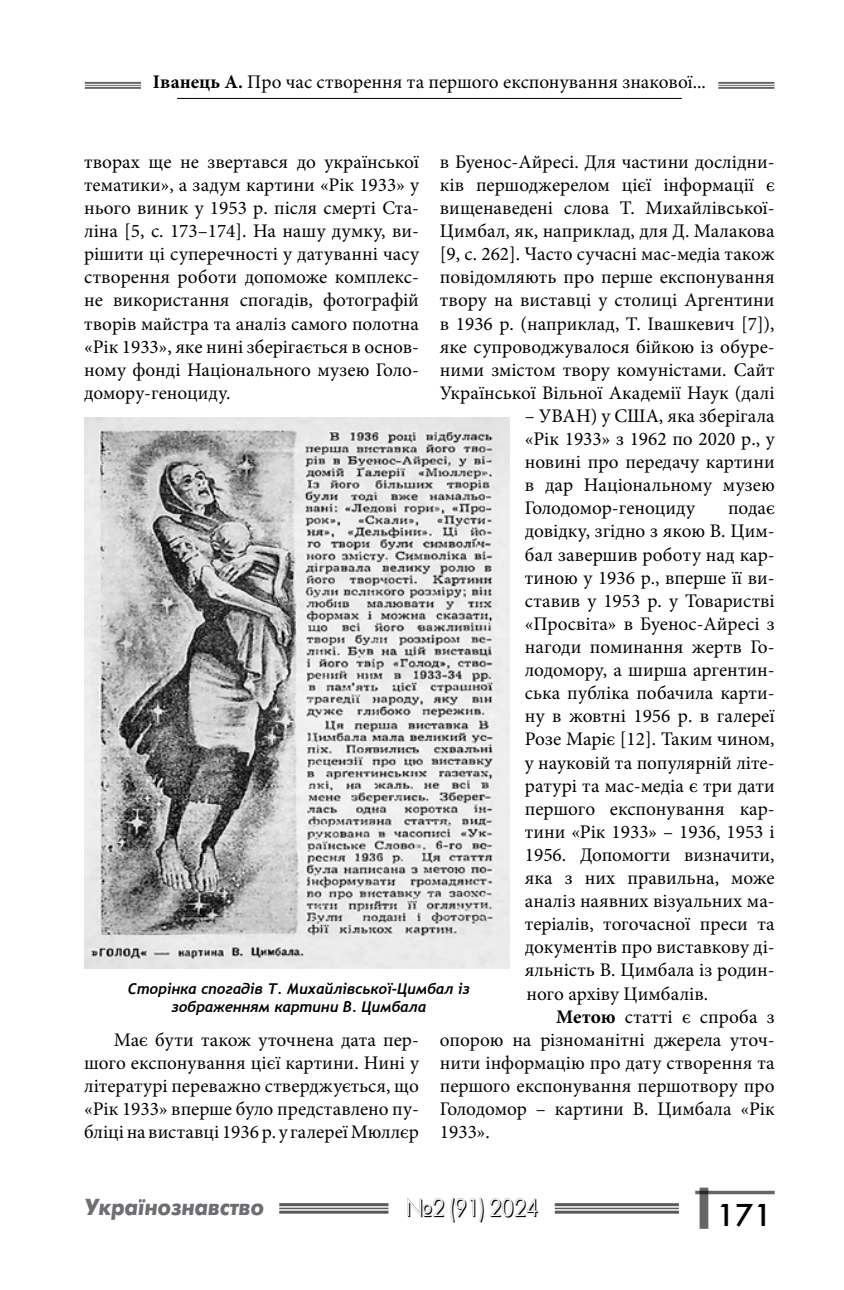
<style>
.page{position:relative;width:844px;height:1290px;background:#fff}
.page>*{position:absolute;margin:0;border:0;box-sizing:border-box;transform-origin:0 0}
.t1{font:31.5px "Futura Futuris";color:#000}
.t2{font:24.5px "Futura Futuris Shadow";color:#000;scale:.93 1}
.t3{font:italic 700 23.1px "Futura Futuris";color:#6d6e71;scale:.91 1}
.t4{font:19.25px/23.1px "Minion Pro";color:#000;text-align:justify}
.t5{font:italic 700 14.88px/17.8px "Trebuchet";color:#000;text-align:center}
.s1{font-weight:700}
</style>
<div class="page">
<hr style="left:85px;top:82px;width:56px;height:2px;background:#000">
<hr style="left:85px;top:85px;width:56px;height:1px;background:#000">
<hr style="left:85px;top:87px;width:56px;height:2px;background:#000">
<hr style="left:718px;top:82px;width:56px;height:2px;background:#000">
<hr style="left:718px;top:85px;width:56px;height:1px;background:#000">
<hr style="left:718px;top:87px;width:56px;height:2px;background:#000">
<hr style="left:177px;top:98px;width:504px;height:1px;background:#000">
<hr style="left:279px;top:1203px;width:109px;height:3px;background:#58595b">
<hr style="left:279px;top:1207px;width:109px;height:2px;background:#58595b">
<hr style="left:279px;top:1210px;width:109px;height:3px;background:#58595b">
<hr style="left:554px;top:1203px;width:124px;height:3px;background:#58595b">
<hr style="left:554px;top:1207px;width:124px;height:2px;background:#58595b">
<hr style="left:554px;top:1210px;width:124px;height:3px;background:#58595b">
<hr style="left:695px;top:1191px;width:79px;height:3px;background:#000">
<svg style="left:699px;top:1187px;width:9px;height:42px"></svg>
<img style="left:84px;top:417px;width:426px;height:552px">
<p class="t4" style="left:153px;top:71px;width:554px"><span class="s1">Іванець А.</span> Про час створення та першого експонування знакової...</p>
<p class="t4" style="left:440px;top:150px;width:336px">в Буенос-Айресі. Для частини дослідни&shy;ків першоджерелом цієї інформації є вищенаведені слова Т. Михайлівської-Цимбал, як, наприклад, для Д. Малакова [9, с. 262]. Часто сучасні мас-медіа також повідомляють про перше експонування твору на виставці у столиці Аргентини в 1936 р. (наприклад, Т. Івашкевич [7]), яке супроводжувалося бійкою із обуре&shy;ними змістом твору комуністами. Сайт Української Вільної Академії Наук (далі</p>
<p class="t4" style="left:524px;top:404px;width:251px">– УВАН) у США, яка зберігала «Рік 1933» з 1962 по 2020 р., у новині про передачу картини в дар Національному музею Голодомор-геноциду</p>
<p class="t4" style="left:84px;top:150px;width:336px">творах ще не звертався до української тематики», а задум картини «Рік 1933» у нього виник у 1953 р. після смерті Ста&shy;ліна [5, с. 173–174]. На нашу думку, ви&shy;рішити ці суперечності у датуванні часу створення роботи допоможе комплекс&shy;не використання спогадів, фотографій творів майстра та аналіз самого полотна «Рік 1933», яке нині зберігається в основ&shy;ному фонді Національного музею Голо&shy;домору-геноциду.</p>
<p class="t4" style="left:524px;top:497px;width:251px;text-indent:203px">подає довідку, згідно з якою В. Цим&shy;бал завершив роботу над кар&shy;тиною у 1936 р., вперше її ви&shy;ставив у 1953 р. у Товаристві «Просвіта» в Буенос-Айресі з нагоди поминання жертв Го&shy;лодомору, а ширша аргентин&shy;ська публіка побачила карти&shy;ну в жовтні 1956 р. в галереї Розе Маріє [12]. Таким чином, у науковій та популярній літе&shy;ратурі та мас-медіа є три дати першого експонування кар&shy;тини «Рік 1933» – 1936, 1953 і 1956. Допомогти визначити, яка з них правильна, може аналіз наявних візуальних ма&shy;теріалів, тогочасної преси та документів про виставкову ді&shy;яльність В. Цимбала із родин&shy;ного архіву Цимбалів.</p>
<p class="t4" style="left:440px;top:1005px;width:336px;text-indent:116px"><span class="s1">Метою</span> статті є спроба з опорою на різноманітні джерела уточ&shy;нити інформацію про дату створення та першого експонування першотвору про Голодомор – картини В. Цимбала «Рік 1933».</p>
<p class="t5" style="left:128px;top:980px;width:343px">Сторінка спогадів Т. Михайлівської-Цимбал із зображенням картини В. Цимбала</p>
<p class="t4" style="left:84px;top:1028px;width:336px;text-indent:30px">Має бути також уточнена дата пер&shy;шого експонування цієї картини. Нині у літературі переважно стверджується, що «Рік 1933» вперше було представлено пу&shy;бліці на виставці 1936 р. у галереї Мюллєр</p>
<p class="t3" style="left:84px;top:1193px;width:199px">Українознавство</p>
<p class="t2" style="left:406px;top:1194px;width:144px">№2 (91) 2024</p>
<h1 class="t1" style="left:716px;top:1195px;width:57px">171</h1>
</div>
